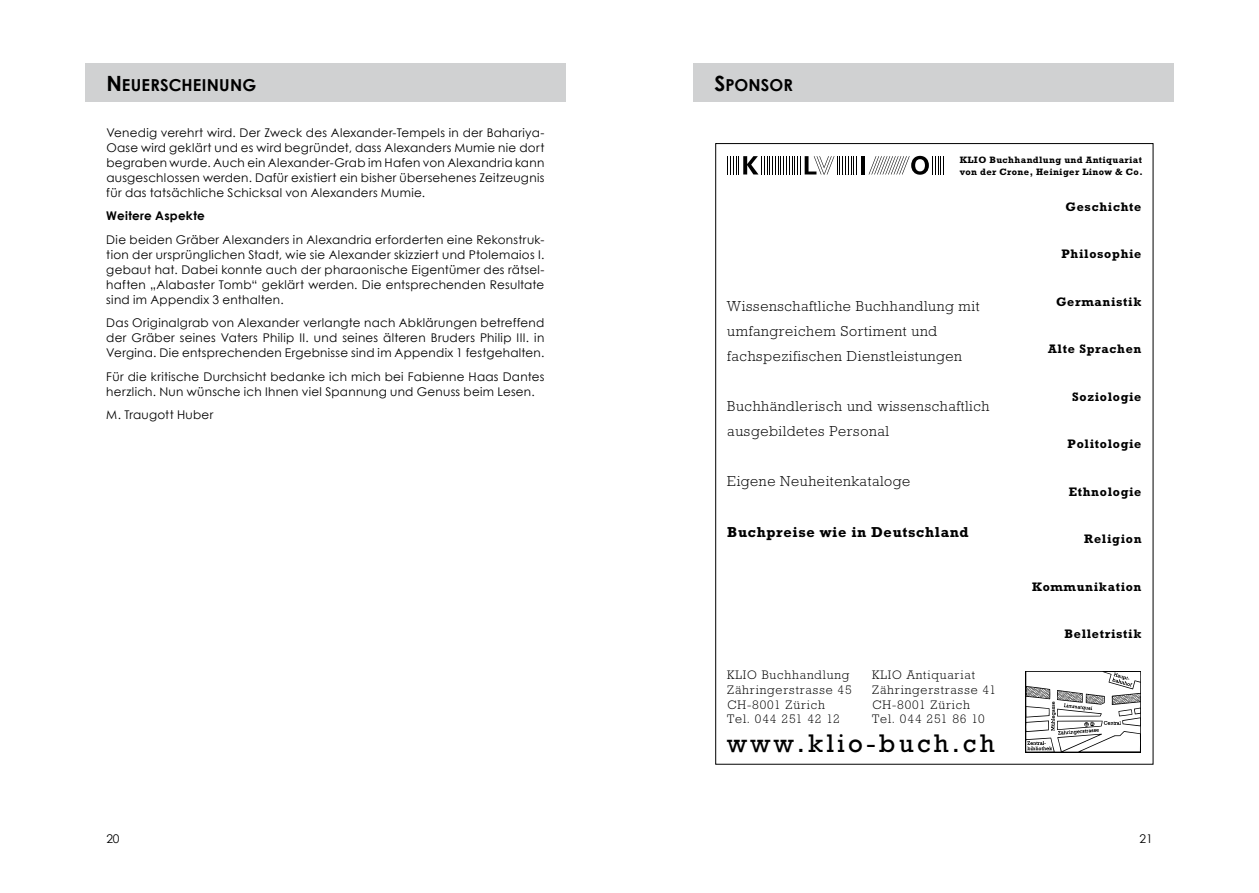
<style>
.page{position:relative;width:1259px;height:893px;background:#fff}
.page>*{position:absolute;margin:0;border:0;box-sizing:border-box;transform-origin:0 0}
.t1{font:25.95px "M Rockwell";letter-spacing:.13em;color:#000}
.t2{font:700 16.5px "Century Gothic";color:#000}
.t3{font:300 14.55px/25px "M Rockwell";letter-spacing:.04em;color:#000}
.t4{font:700 14.55px "M Rockwell";letter-spacing:.045em;color:#000}
.t5{font:300 12.45px "M Rockwell";letter-spacing:.07em;color:#000}
.t6{font:700 12.45px "M Rockwell";letter-spacing:.055em;color:#000}
.t7{font:12px/15px "Century Gothic";letter-spacing:.02em;color:#000;text-align:justify}
.t8{font:700 12px "Century Gothic";letter-spacing:.025em;color:#000}
.t9{font:700 9.45px/12.1px "M Rockwell";letter-spacing:.04em;color:#000}
.t10{font:700 3.6px "M Rockwell";color:#fff}
.s1{font-size:21px}
</style>
<div class="page">
<div style="left:85px;top:64px;width:481px;height:38px;background:#d0d1d2"></div>
<div style="left:693px;top:64px;width:481px;height:38px;background:#d0d1d2"></div>
<hr style="left:861px;top:156px;width:4px;height:18px;background:#000">
<svg style="left:868px;top:156px;width:76px;height:19px"></svg>
<svg style="left:727px;top:156px;width:130px;height:18px"></svg>
<svg style="left:1025px;top:671px;width:116px;height:81px"></svg>
<svg style="left:1026px;top:672px;width:114px;height:80px"></svg>
<h2 class="t2" style="left:106px;top:74px;width:27px"><span class="s1">N</span>EUERSCHEINUNG</h2>
<h2 class="t2" style="left:714px;top:74px;width:23px"><span class="s1">S</span>PONSOR</h2>
<p class="t7" style="left:106px;top:125px;width:440px">Venedig verehrt wird. Der Zweck des Alexander-Tempels in der Bahariya-Oase wird geklärt und es wird begründet, dass Alexanders Mumie nie dort begraben wurde. Auch ein Alexander-Grab im Hafen von Alexandria kann ausgeschlossen werden. Dafür existiert ein bisher übersehenes Zeitzeugnis für das tatsächliche Schicksal von Alexanders Mumie.</p>
<p class="t8" style="left:106px;top:208px;width:100px">WEITERE ASPEKTE</p>
<p class="t7" style="left:106px;top:232px;width:439px">Die beiden Gräber Alexanders in Alexandria erforderten eine Rekonstruk&shy;tion der ursprünglichen Stadt, wie sie Alexander skizziert und Ptolemaios I. gebaut hat. Dabei konnte auch der pharaonische Eigentümer des rätsel&shy;haften „Alabaster Tomb“ geklärt werden. Die entsprechenden Resultate sind im Appendix 3 enthalten.</p>
<p class="t7" style="left:106px;top:315px;width:439px">Das Originalgrab von Alexander verlangte nach Abklärungen betreffend der Gräber seines Vaters Philip II. und seines älteren Bruders Philip III. in Vergina. Die entsprechenden Ergebnisse sind im Appendix 1 festgehalten.</p>
<p class="t7" style="left:106px;top:369px;width:439px">Für die kritische Durchsicht bedanke ich mich bei Fabienne H aas Dantes herzlich. Nun wünsche ich Ihnen viel Spannung und Genuss beim Lesen.</p>
<p class="t7" style="left:106px;top:407px;width:109px">M. Traugott H uber</p>
<p class="t9" style="left:959px;top:153px;width:184px">KLIO Buchhandlung und Antiquariat von der Crone, Heiniger Linow &amp; Co.</p>
<p class="t3" style="left:727px;top:294px;width:254px">Wissenschaftliche Buchhandlung mit umfangreichem Sortiment und fachspezifischen Dienstleistungen</p>
<p class="t3" style="left:727px;top:394px;width:264px">Buchhändlerisch und wissenschaftlich ausgebildetes Personal</p>
<p class="t3" style="left:727px;top:469px;width:184px">Eigene Neuheitenkataloge</p>
<p class="t4" style="left:727px;top:523px;width:243px">Buchpreise wie in Deutschland</p>
<p class="t5" style="left:727px;top:668px;width:124px">KLIO Buchhandlung</p>
<p class="t5" style="left:872px;top:668px;width:104px">KLIO Antiquariat</p>
<p class="t5" style="left:727px;top:683px;width:126px">Zähringerstrasse 45</p>
<p class="t5" style="left:872px;top:683px;width:125px">Zähringerstrasse 41</p>
<p class="t5" style="left:727px;top:697px;width:99px">CH-8001 Zürich</p>
<p class="t5" style="left:872px;top:697px;width:99px">CH-8001 Zürich</p>
<p class="t5" style="left:727px;top:712px;width:114px">Tel. 044 251 42 12</p>
<p class="t5" style="left:872px;top:712px;width:114px">Tel. 044 251 86 10</p>
<h1 class="t1" style="left:727px;top:729px;width:269px">www.klio-buch.ch</h1>
<p class="t6" style="left:1065px;top:200px;width:77px">Geschichte</p>
<p class="t6" style="left:1061px;top:247px;width:81px">Philosophie</p>
<p class="t6" style="left:1056px;top:294px;width:87px">Germanistik</p>
<p class="t6" style="left:1048px;top:342px;width:95px">Alte Sprachen</p>
<p class="t6" style="left:1072px;top:389px;width:71px">Soziologie</p>
<p class="t6" style="left:1067px;top:437px;width:75px">Politologie</p>
<p class="t6" style="left:1068px;top:484px;width:74px">Ethnologie</p>
<p class="t6" style="left:1084px;top:532px;width:59px">Religion</p>
<p class="t6" style="left:1032px;top:579px;width:111px">Kommunikation</p>
<p class="t6" style="left:1064px;top:627px;width:79px">Belletristik</p>
<p class="t10" style="left:1084px;top:722px;width:11px">41 45</p>
<p class="t7" style="left:106px;top:831px;width:15px">20</p>
<p class="t7" style="left:1139px;top:831px;width:15px">21</p>
</div>
